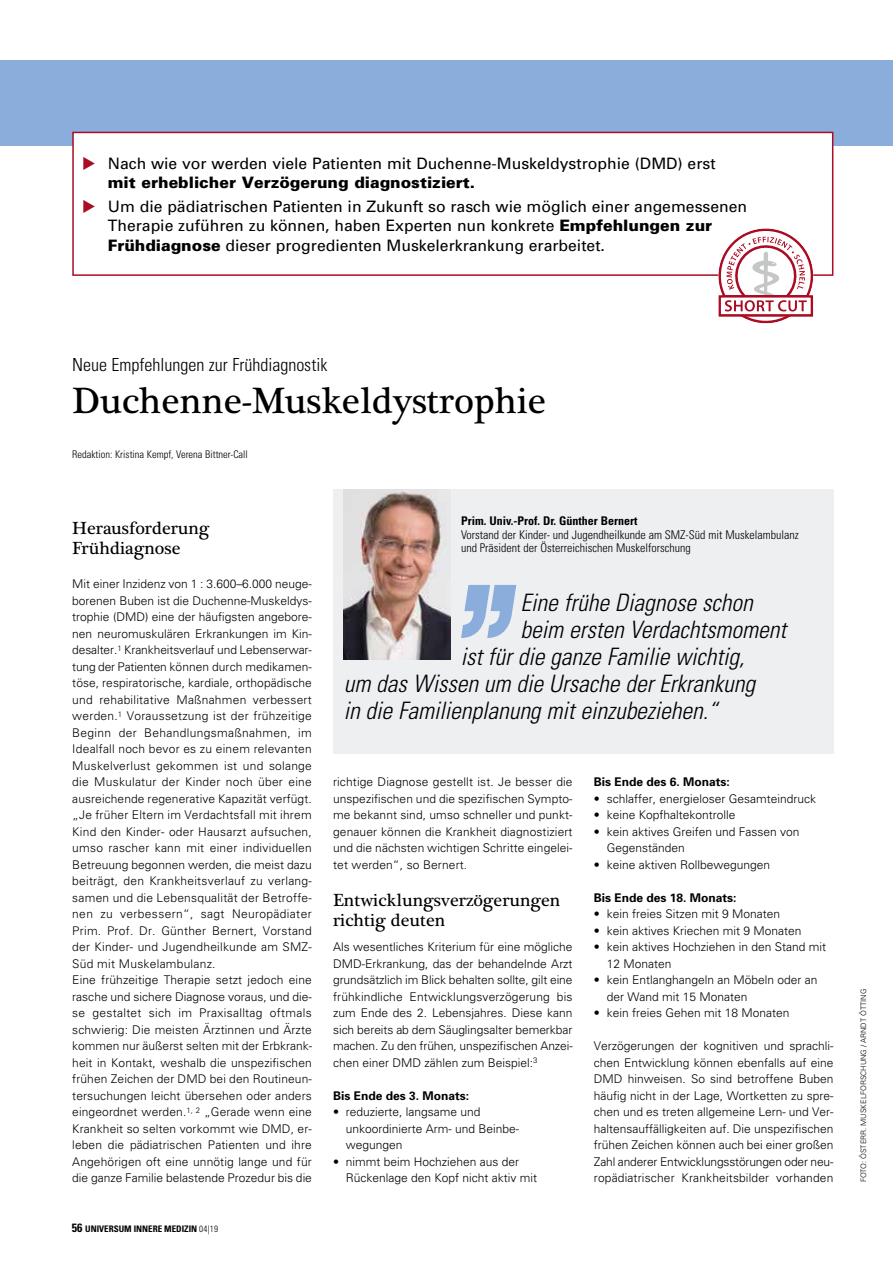
<style>
.page{position:relative;width:893px;height:1263px;background:#fff}
.page>*{position:absolute;margin:0;border:0;box-sizing:border-box;transform-origin:0 0}
.t1{font:37.5px "Plantagenet Cherokee";color:#000}
.t2{font:italic 300 condensed 24px "Univers";color:#000}
.t3{font:18px/19.5px "Plantagenet Cherokee";color:#000}
.t4{font:300 condensed 18px "Univers";color:#000}
.t5{font:15.75px/19.5px "Univers";color:#000}
.t6{font:300 12px/16.5px "Univers";letter-spacing:.005em;color:#000}
.t7{font:300 condensed 12px/13.5px "Univers";color:#000}
.t8{font:700 12px "Univers";color:#000}
.t9{font:700 condensed 12px "Univers";color:#000}
.t10{font:300 condensed 10.5px "Univers";color:#000}
.t11{font:700 condensed 9px "Univers";color:#000}
.t12{font:300 7.5px "Univers";color:#000}
.s1{color:#aa0c23}
.s2{font-weight:900}
.s3{font-size:12px}
.s4{font-weight:300}
</style>
<div class="page">
<div style="left:0;top:60px;width:893px;height:85px;background:#8aaddc"></div>
<div style="left:73px;top:132px;width:760px;height:143px;background:#fff"></div>
<div style="left:72px;top:132px;width:761px;height:144px;border:2px solid #aa0c23"></div>
<svg style="left:718px;top:228px;width:95px;height:95px"></svg>
<div style="left:333px;top:489px;width:500px;height:264px;background:#eeeff1"></div>
<img style="left:344px;top:489px;width:106px;height:170px">
<svg style="left:461px;top:585px;width:55px;height:53px"></svg>
<h3 class="t5" style="left:108px;top:154px;width:609px;text-indent:-26px"><span class="s1">◆</span> Nach wie vor werden viele Patienten mit Duchenne-Muskeldystrophie (DMD) erst <span class="s2">mit erheblicher Verzögerung diagnostiziert.</span></h3>
<h3 class="t5" style="left:108px;top:197px;width:641px;text-indent:-26px"><span class="s1">◆</span> Um die pädiatrischen Patienten in Zukunft so rasch wie möglich einer angemessenen<br>Therapie zuführen zu können, haben Experten nun konkrete <span class="s2">Empfehlungen zur<br>Frühdiagnose</span> dieser progredienten Muskelerkrankung erarbeitet.</h3>
<h3 class="t4" style="left:72px;top:354px;width:257px">Neue Empfehlungen zur Frühdiagnostik</h3>
<h1 class="t1" style="left:72px;top:379px;width:475px">Duchenne-Muskeldystrophie</h1>
<p class="t10" style="left:72px;top:448px;width:177px">Redaktion: Kristina Kempf, Verena Bittner-Call</p>
<h3 class="t3" style="left:72px;top:519px;width:139px">Herausforderung<br>Frühdiagnose</h3>
<p class="t6" style="left:72px;top:576px;width:241px">Mit einer Inzidenz von 1 : 3.600–6.000 neuge&shy;borenen Buben ist die Duchenne-Muskeldys&shy;trophie (DMD) eine der häufigsten angebore&shy;nen neuromuskulären Erkrankungen im Kin&shy;desalter.<sup>1</sup> Krankheitsverlauf und Lebenserwar&shy;tung der Patienten können durch medikamen&shy;töse, respiratorische, kardiale, orthopädische und rehabilitative Maßnahmen verbessert werden.<sup>1</sup> Voraussetzung ist der frühzeitige Beginn der Behandlungsmaßnahmen, im Idealfall noch bevor es zu einem relevanten Muskelverlust gekommen ist und solange die Muskulatur der Kinder noch über eine ausreichende regenerative Kapazität verfügt. „Je früher Eltern im Verdachtsfall mit ihrem Kind den Kinder- oder Hausarzt aufsuchen, umso rascher kann mit einer individuellen Betreuung begonnen werden, die meist dazu beiträgt, den Krankheitsverlauf zu verlang&shy;samen und die Lebensqualität der Betroffe&shy;nen zu verbessern“, sagt Neuropädiater Prim. Prof. Dr. Günther Bernert, Vorstand der Kinder- und Jugendheilkunde am SMZ-Süd mit Muskelambulanz.<br>Eine frühzeitige Therapie setzt jedoch eine rasche und sichere Diagnose voraus, und die&shy;se gestaltet sich im Praxisalltag oftmals schwierig: Die meisten Ärztinnen und Ärzte kommen nur äußerst selten mit der Erbkrank&shy;heit in Kontakt, weshalb die unspezifischen frühen Zeichen der DMD bei den Routineun&shy;tersuchungen leicht übersehen oder anders eingeordnet werden.<sup>1,</sup> <sup>2</sup> „Gerade wenn eine Krankheit so selten vorkommt wie DMD, er&shy;leben die pädiatrischen Patienten und ihre Angehörigen oft eine unnötig lange und für die ganze Familie belastende Prozedur bis die</p>
<p class="t11" style="left:72px;top:1223px;width:148px"><span class="s3">56</span> UNIVERSUM INNERE MEDIZIN <span class="s4">04|19</span></p>
<p class="t9" style="left:461px;top:514px;width:178px">Prim. Univ.-Prof. Dr. Günther Bernert</p>
<p class="t7" style="left:461px;top:528px;width:339px">Vorstand der Kinder- und Jugendheilkunde am SMZ-Süd mit Muskelambulanz und Präsident der Österreichischen Muskelforschung</p>
<h2 class="t2" style="left:521px;top:588px;width:234px">Eine frühe Diagnose schon</h2>
<h2 class="t2" style="left:521px;top:615px;width:267px">beim ersten Verdachtsmoment</h2>
<h2 class="t2" style="left:461px;top:642px;width:285px">ist für die ganze Familie wichtig,</h2>
<h2 class="t2" style="left:344px;top:669px;width:413px">um das Wissen um die Ursache der Erkrankung</h2>
<h2 class="t2" style="left:344px;top:696px;width:375px">in die Familienplanung mit einzubeziehen.“</h2>
<p class="t6" style="left:333px;top:774px;width:241px;text-align:justify">richtige Diagnose gestellt ist. Je besser die unspezifischen und die spezifischen Sympto&shy;me bekannt sind, umso schneller und punkt&shy;genauer können die Krankheit diagnostiziert und die nächsten wichtigen Schritte eingelei&shy;tet werden“, so Bernert.</p>
<h3 class="t3" style="left:333px;top:891px;width:229px">Entwicklungsverzögerungen richtig deuten</h3>
<p class="t6" style="left:333px;top:939px;width:241px;text-align:justify">Als wesentliches Kriterium für eine mögliche DMD-Erkrankung, das der behandelnde Arzt grundsätzlich im Blick behalten sollte, gilt eine frühkindliche Entwicklungsverzögerung bis zum Ende des 2. Lebensjahres. Diese kann sich bereits ab dem Säuglingsalter bemerkbar machen. Zu den frühen, unspezifischen Anzei&shy;chen einer DMD zählen zum Beispiel:<sup>3</sup></p>
<p class="t8" style="left:333px;top:1088px;width:138px">Bis Ende des 3. Monats:</p>
<p class="t6" style="left:346px;top:1104px;width:175px;text-indent:-13px">• reduzierte, langsame und unkoordinierte Arm- und Beinbe&shy;wegungen</p>
<p class="t6" style="left:346px;top:1153px;width:193px;text-indent:-13px">• nimmt beim Hochziehen aus der<br>Rückenlage den Kopf nicht aktiv mit</p>
<p class="t8" style="left:594px;top:775px;width:138px">Bis Ende des 6. Monats:</p>
<p class="t6" style="left:594px;top:790px;width:224px">• schlaffer, energieloser Gesamteindruck</p>
<p class="t6" style="left:594px;top:807px;width:143px">• keine Kopfhaltekontrolle</p>
<p class="t6" style="left:607px;top:823px;width:194px;text-indent:-13px">• kein aktives Greifen und Fassen von<br>Gegenständen</p>
<p class="t6" style="left:594px;top:856px;width:178px">• keine aktiven Rollbewegungen</p>
<p class="t8" style="left:594px;top:890px;width:144px">Bis Ende des 18. Monats:</p>
<p class="t6" style="left:594px;top:906px;width:188px">• kein freies Sitzen mit 9 Monaten</p>
<p class="t6" style="left:594px;top:922px;width:209px">• kein aktives Kriechen mit 9 Monaten</p>
<p class="t6" style="left:607px;top:939px;width:221px;text-indent:-13px">• kein aktives Hochziehen in den Stand mit<br>12 Monaten</p>
<p class="t6" style="left:607px;top:972px;width:212px;text-indent:-13px">• kein Entlanghangeln an Möbeln oder an der Wand mit 15 Monaten</p>
<p class="t6" style="left:594px;top:1005px;width:197px">• kein freies Gehen mit 18 Monaten</p>
<p class="t6" style="left:594px;top:1038px;width:241px;text-align:justify">Verzögerungen der kognitiven und sprachli&shy;chen Entwicklung können ebenfalls auf eine DMD hinweisen. So sind betroffene Buben häufig nicht in der Lage, Wortketten zu spre&shy;chen und es treten allgemeine Lern- und Ver&shy;haltensauffälligkeiten auf. Die unspezifischen frühen Zeichen können auch bei einer großen Zahl anderer Entwicklungsstörungen oder neu&shy;ropädiatrischer Krankheitsbilder vorhanden</p>
<p class="t12" style="left:859px;top:1182px;width:195px;rotate:-90deg">FOTO: ÖSTERR. MUSKELFORSCHUNG / ARNDT ÖTTING</p>
</div>
